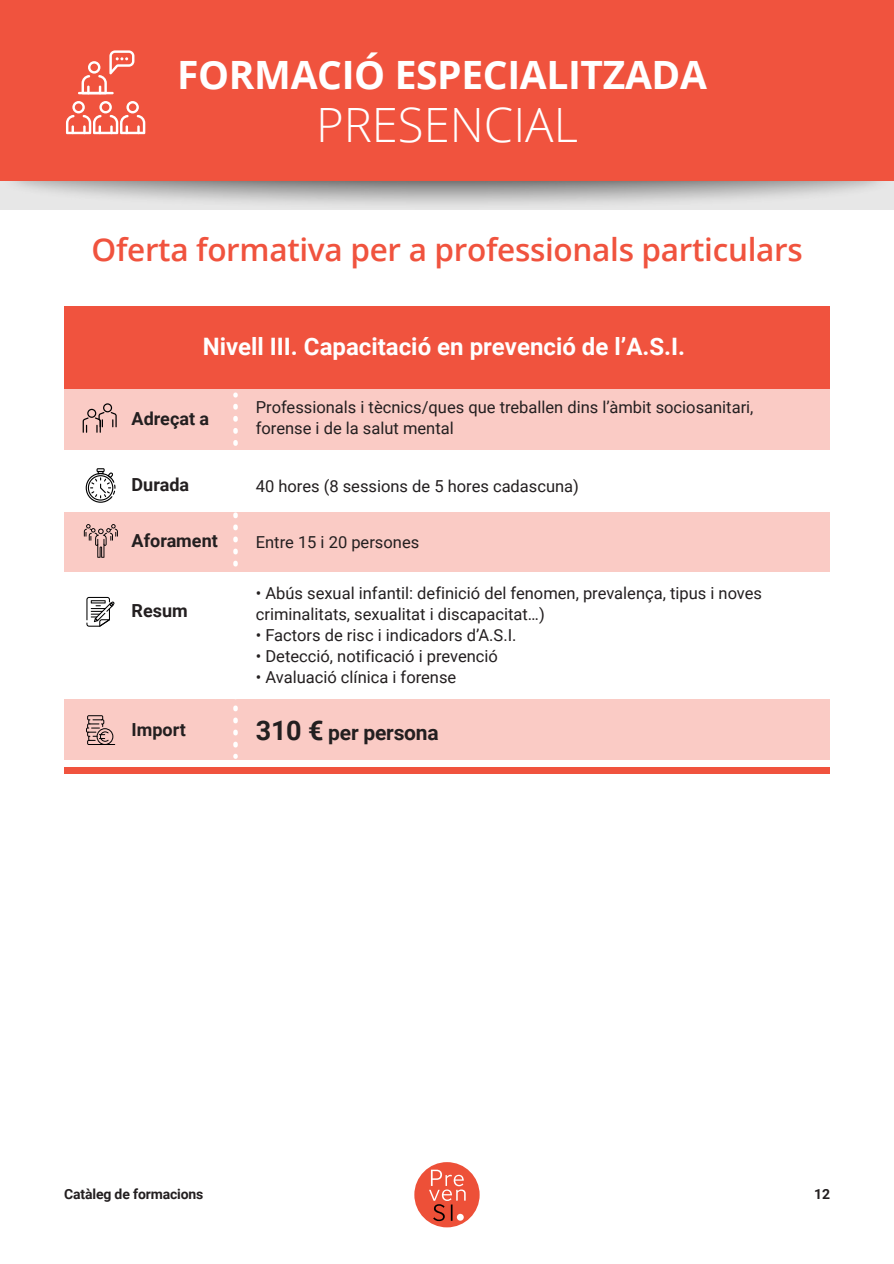
<style>
.page{position:relative;width:894px;height:1264px;background:#fff}
.page>*{position:absolute;margin:0;border:0;box-sizing:border-box;transform-origin:0 0}
.t1{font:300 47.25px "Open Sans";color:#fff}
.t2{font:700 39px "Open Sans";letter-spacing:-.01em;color:#fff}
.t3{font:600 31.5px "Open Sans";letter-spacing:-.01em;color:#f0533e}
.t4{font:700 24px "Roboto";color:#fff}
.t5{font:700 21px "Roboto";letter-spacing:-.01em;color:#231f20}
.t6{font:700 18px "Roboto";color:#231f20}
.t7{font:16.5px/21px "Roboto";color:#231f20}
.t8{font:700 13.95px "Roboto";letter-spacing:-.01em;color:#231f20}
.s1{font-size:27px}
</style>
<div class="page">
<svg style="left:0;top:181px;width:893px;height:29px"></svg>
<div style="left:0;top:0;width:893px;height:181px;background:#f0533e"></div>
<svg style="left:66px;top:101px;width:79px;height:33px"></svg>
<hr style="left:78px;top:92px;width:36px;height:2px;background:#fff">
<svg style="left:82px;top:50px;width:52px;height:44px"></svg>
<div style="left:65px;top:389px;width:764px;height:60px;background:#facbc5"></div>
<svg style="left:83px;top:403px;width:34px;height:30px"></svg>
<div style="left:65px;top:306px;width:764px;height:83px;background:#f0533e"></div>
<div style="left:65px;top:700px;width:764px;height:60px;background:#facbc5"></div>
<svg style="left:86px;top:597px;width:28px;height:29px"></svg>
<svg style="left:86px;top:468px;width:29px;height:35px"></svg>
<svg style="left:86px;top:715px;width:29px;height:30px"></svg>
<div style="left:65px;top:767px;width:764px;height:7px;background:#f0533e"></div>
<div style="left:65px;top:513px;width:764px;height:59px;background:#facbc5"></div>
<svg style="left:84px;top:524px;width:34px;height:33px"></svg>
<svg style="left:233px;top:406px;width:5px;height:342px"></svg>
<div style="left:414px;top:1162px;width:65px;height:65px;background:#ed5038;border-radius:50%"></div>
<svg style="left:429px;top:1169px;width:36px;height:52px"></svg>
<svg style="left:456px;top:1213px;width:7px;height:7px"></svg>
<h2 class="t2" style="left:177px;top:47px;width:531px">FORMACIÓ ESPECIALITZADA</h2>
<h1 class="t1" style="left:316px;top:92px;width:263px">PRESENCIAL</h1>
<h3 class="t3" style="left:92px;top:228px;width:712px">Oferta formativa per a professionals particulars</h3>
<h3 class="t4" style="left:203px;top:330px;width:484px">Nivell III. Capacitació en prevenció de l’A.S.I.</h3>
<p class="t6" style="left:131px;top:406px;width:79px">Adreçat a</p>
<p class="t7" style="left:256px;top:396px;width:499px">Professionals i tècnics/ques que treballen dins l’àmbit sociosanitari, forense i de la salut mental</p>
<p class="t6" style="left:131px;top:472px;width:59px">Durada</p>
<p class="t7" style="left:256px;top:475px;width:324px">40 hores (8 sessions de 5 hores cadascuna)</p>
<p class="t6" style="left:131px;top:527px;width:88px">Aforament</p>
<p class="t7" style="left:256px;top:530px;width:165px">Entre 15 i 20 persones</p>
<p class="t6" style="left:131px;top:598px;width:58px">Resum</p>
<p class="t6" style="left:131px;top:717px;width:56px">Import</p>
<p class="t7" style="left:256px;top:582px;width:507px">• Abús sexual infantil: definició del fenomen, prevalença, tipus i noves criminalitats, sexualitat i discapacitat…)</p>
<p class="t7" style="left:256px;top:624px;width:262px">• Factors de risc i indicadors d’A.S.I.</p>
<p class="t7" style="left:256px;top:645px;width:243px">• Detecció, notificació i prevenció</p>
<p class="t7" style="left:256px;top:666px;width:202px">• Avaluació clínica i forense</p>
<p class="t5" style="left:256px;top:717px;width:184px"><span class="s1">310 €</span> per persona</p>
<p class="t8" style="left:64px;top:1184px;width:141px">Catàleg de formacions</p>
<p class="t8" style="left:814px;top:1184px;width:17px">12</p>
</div>
